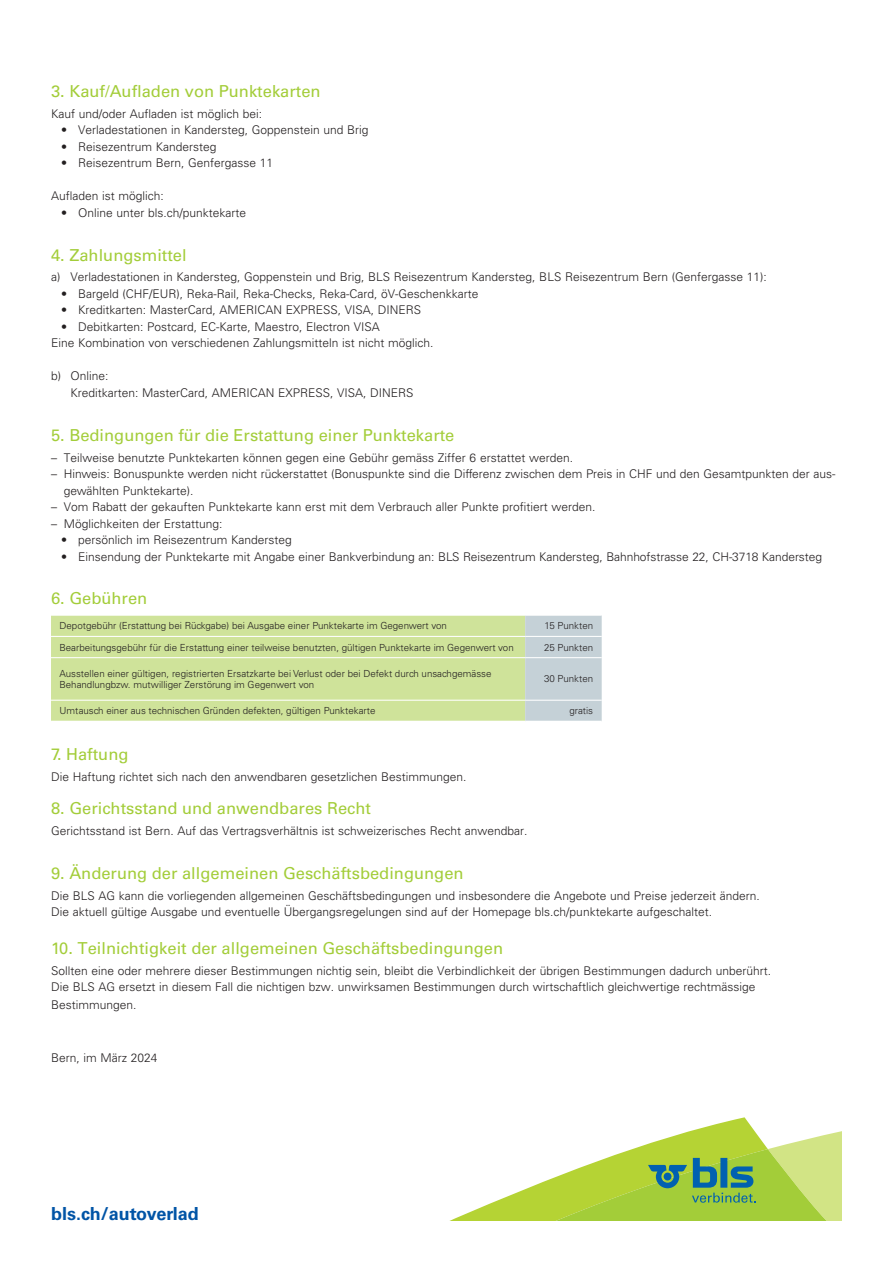
<style>
.page{position:relative;width:893px;height:1263px;background:#fff}
.page>*{position:absolute;margin:0;border:0;box-sizing:border-box;transform-origin:0 0}
.t1{font:700 18px "Univers LT Std";color:#0154a6}
.t2{font:16.5px "Univers LT Std";color:#a3cd39}
.t3{font:300 12px/16.5px "Univers LT Std";color:#231f20}
.t4{font:300 9.75px/11.7px "Univers LT Std";color:#231f20}
</style>
<div class="page">
<div style="left:51px;top:616px;width:474px;height:105px;background:#cfe39a"></div>
<div style="left:525px;top:616px;width:77px;height:105px;background:#c5d1d7"></div>
<hr style="left:51px;top:636px;width:474px;height:1px;background:#fff">
<hr style="left:525px;top:636px;width:77px;height:1px;background:#fff">
<hr style="left:51px;top:657px;width:474px;height:1px;background:#fff">
<hr style="left:525px;top:657px;width:77px;height:1px;background:#fff">
<hr style="left:51px;top:700px;width:474px;height:1px;background:#fff">
<hr style="left:525px;top:700px;width:77px;height:1px;background:#fff">
<svg style="left:452px;top:1117px;width:390px;height:103px"></svg>
<h2 class="t2" style="left:51px;top:81px;width:271px">3. Kauf/Aufladen von Punktekarten</h2>
<p class="t3" style="left:51px;top:105px;width:213px">Kauf und/oder Aufladen ist möglich bei:</p>
<p class="t3" style="left:61px;top:122px;width:309px">• Verladestationen in Kandersteg, Goppenstein und Brig</p>
<p class="t3" style="left:61px;top:138px;width:157px">• Reisezentrum Kandersteg</p>
<p class="t3" style="left:61px;top:155px;width:214px">• Reisezentrum Bern, Genfergasse 11</p>
<p class="t3" style="left:51px;top:188px;width:114px">Aufladen ist möglich:</p>
<p class="t3" style="left:61px;top:204px;width:187px">• Online unter bls.ch/punktekarte</p>
<h2 class="t2" style="left:51px;top:245px;width:137px">4. Zahlungsmittel</h2>
<p class="t3" style="left:51px;top:269px;width:717px">a) Verladestationen in Kandersteg, Goppenstein und Brig, BLS Reisezentrum Kandersteg, BLS Reisezentrum Bern (Genfergasse 11):</p>
<p class="t3" style="left:61px;top:285px;width:419px">• Bargeld (CHF/EUR), Reka-Rail, Reka-Checks, Reka-Card, öV-Geschenkkarte</p>
<p class="t3" style="left:61px;top:302px;width:362px">• Kreditkarten: MasterCard, AMERICAN EXPRESS, VISA, DINERS</p>
<p class="t3" style="left:51px;top:318px;width:384px;text-indent:10px">• Debitkarten: Postcard, EC-Karte, Maestro, Electron VISA<br>Eine Kombination von verschiedenen Zahlungsmitteln ist nicht möglich.</p>
<p class="t3" style="left:71px;top:368px;width:345px;text-indent:-20px">b) Online:<br>Kreditkarten: MasterCard, AMERICAN EXPRESS, VISA, DINERS</p>
<h2 class="t2" style="left:51px;top:425px;width:405px">5. Bedingungen für die Erstattung einer Punktekarte</h2>
<p class="t3" style="left:51px;top:449px;width:523px">– Teilweise benutzte Punktekarten können gegen eine Gebühr gemäss Ziffer 6 erstattet werden.</p>
<p class="t3" style="left:64px;top:465px;width:773px;text-indent:-13px">– Hinweis: Bonuspunkte werden nicht rückerstattet (Bonuspunkte sind die Differenz zwischen dem Preis in CHF und den Gesamtpunkten der aus&shy;gewählten Punktekarte).</p>
<p class="t3" style="left:51px;top:498px;width:546px">– Vom Rabatt der gekauften Punktekarte kann erst mit dem Verbrauch aller Punkte profitiert werden.</p>
<p class="t3" style="left:51px;top:515px;width:173px">– Möglichkeiten der Erstattung:</p>
<p class="t3" style="left:61px;top:531px;width:232px">• persönlich im Reisezentrum Kandersteg</p>
<p class="t3" style="left:61px;top:548px;width:763px">• Einsendung der Punktekarte mit Angabe einer Bankverbindung an: BLS Reisezentrum Kandersteg, Bahnhofstrasse 22, CH-3718 Kandersteg</p>
<h2 class="t2" style="left:51px;top:589px;width:98px">6. Gebühren</h2>
<p class="t4" style="left:60px;top:620px;width:389px">Depotgebühr (Erstattung bei Rückgabe) bei Ausgabe einer Punktekarte im Gegenwert von</p>
<p class="t4" style="left:545px;top:620px;width:50px">15 Punkten</p>
<p class="t4" style="left:60px;top:641px;width:456px">Bearbeitungsgebühr für die Erstattung einer teilweise benutzten, gültigen Punktekarte im Gegenwert von</p>
<p class="t4" style="left:544px;top:641px;width:51px">25 Punkten</p>
<p class="t4" style="left:60px;top:667px;width:433px">Ausstellen einer gültigen, registrierten Ersatzkarte bei Verlust oder bei Defekt durch unsachgemässe<br>Behandlungbzw. mutwilliger Zerstörung im Gegenwert von</p>
<p class="t4" style="left:544px;top:673px;width:51px">30 Punkten</p>
<p class="t4" style="left:60px;top:705px;width:317px">Umtausch einer aus technischen Gründen defekten, gültigen Punktekarte</p>
<p class="t4" style="left:569px;top:705px;width:25px">gratis</p>
<h2 class="t2" style="left:51px;top:744px;width:79px">7. Haftung</h2>
<p class="t3" style="left:51px;top:768px;width:417px">Die Haftung richtet sich nach den anwendbaren gesetzlichen Bestimmungen.</p>
<h2 class="t2" style="left:51px;top:799px;width:321px">8. Gerichtsstand und anwendbares Recht</h2>
<p class="t3" style="left:51px;top:822px;width:478px">Gerichtsstand ist Bern. Auf das Vertragsverhältnis ist schweizerisches Recht anwendbar.</p>
<h2 class="t2" style="left:51px;top:863px;width:414px">9. Änderung der allgemeinen Geschäftsbedingungen</h2>
<p class="t3" style="left:51px;top:887px;width:710px">Die BLS AG kann die vorliegenden allgemeinen Geschäftsbedingungen und insbesondere die Angebote und Preise jederzeit ändern.<br>Die aktuell gültige Ausgabe und eventuelle Übergangsregelungen sind auf der Homepage bls.ch/punktekarte aufgeschaltet.</p>
<h2 class="t2" style="left:51px;top:938px;width:454px">10. Teilnichtigkeit der allgemeinen Geschäftsbedingungen</h2>
<p class="t3" style="left:51px;top:962px;width:721px">Sollten eine oder mehrere dieser Bestimmungen nichtig sein, bleibt die Verbindlichkeit der übrigen Bestimmungen dadurch unberührt.<br>Die BLS AG ersetzt in diesem Fall die nichtigen bzw. unwirksamen Bestimmungen durch wirtschaftlich gleichwertige rechtmässige</p>
<p class="t3" style="left:51px;top:996px;width:87px">Bestimmungen.</p>
<p class="t3" style="left:51px;top:1049px;width:108px">Bern, im März 2024</p>
<h1 class="t1" style="left:51px;top:1203px;width:149px">bls.ch/autoverlad</h1>
</div>
